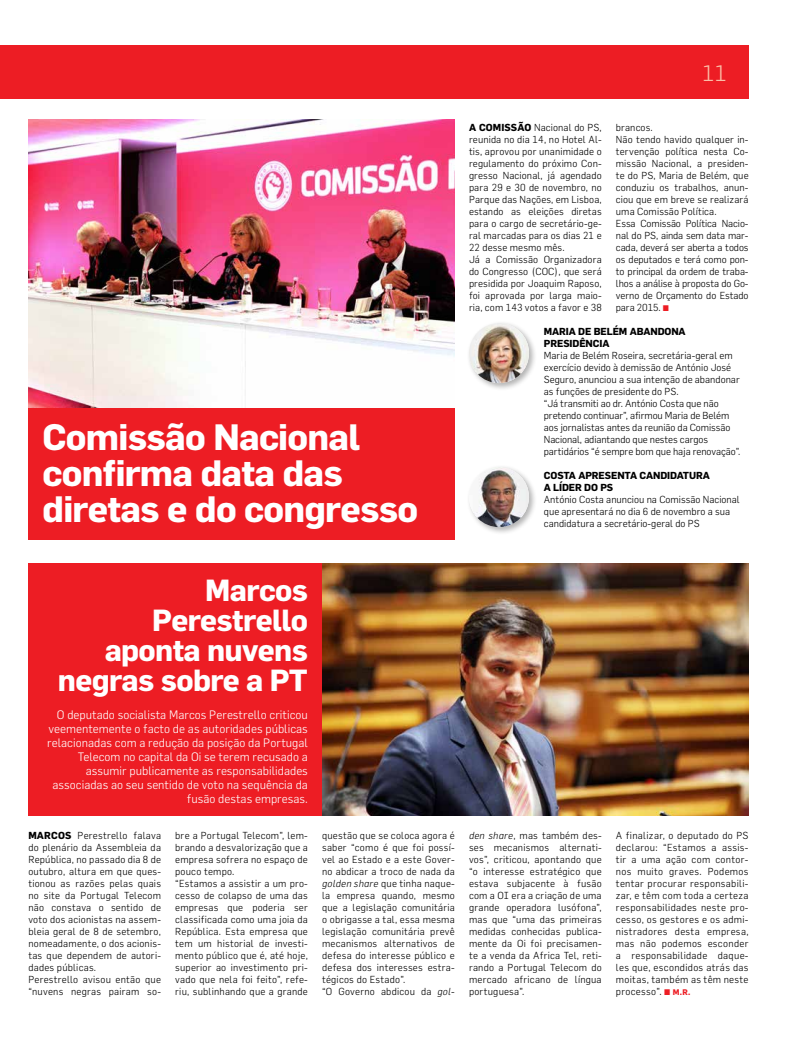
<style>
.page{position:relative;width:794px;height:1049px;background:#fff}
.page>*{position:absolute;margin:0;border:0;box-sizing:border-box;transform-origin:0 0}
.t1{font:700 36px/36px "Flama";letter-spacing:-.02em;color:#fff}
.t2{font:700 30px "Flama";letter-spacing:-.02em;color:#fff}
.t3{font:300 22px "Flama";color:#fbbea7}
.t4{font:300 12px/14px "Flama";color:#fff;text-align:right}
.t5{font:300 10px/12px "Flama";letter-spacing:.02em;color:#000}
.t6{font:300 10px/12px "Flama";color:#000}
.t7{font:300 10px/12px "Flama";letter-spacing:-.01em;color:#000}
.t8{font:700 10px/12px "Flama";letter-spacing:-.01em;color:#000}
.s1{font-weight:700}
.s2{font-weight:700;font-size:8px;color:#ed1d24}
.s3{font-style:italic}
</style>
<div class="page">
<div style="left:0;top:45px;width:748px;height:54px;background:#ed1d24"></div>
<div style="left:28px;top:407px;width:427px;height:132px;background:#ed1d24"></div>
<img style="left:28px;top:119px;width:427px;height:288px">
<div style="left:466px;top:464px;width:71px;height:71px;background:#000;opacity:.3"></div>
<img style="left:469px;top:467px;width:60px;height:60px;border-radius:30px">
<div style="left:466px;top:320px;width:71px;height:71px;background:#000;opacity:.3"></div>
<img style="left:469px;top:323px;width:60px;height:60px;border-radius:30px">
<div style="left:28px;top:563px;width:294px;height:252px;background:#ed1d24"></div>
<img style="left:322px;top:563px;width:426px;height:252px">
<h3 class="t3" style="left:702px;top:60px;width:26px">11</h3>
<h1 class="t1" style="left:43px;top:418px;width:377px">Comissão Nacional confirma data das diretas e do congresso</h1>
<p class="t5" style="left:469px;top:121px;width:134px"><span class="s1">A Comissão</span> Nacional do PS, reunida no dia 14, no Hotel Al&shy;tis, aprovou por unanimidade o regulamento do próximo Con&shy;gresso Nacional, já agendado para 29 e 30 de novembro, no<br>Parque das Nações, em Lisboa, estando as eleições diretas para o cargo de secretário-ge&shy;ral marcadas para os dias 21 e<br>22 desse mesmo mês.<br>Já a Comissão Organizadora do Congresso (COC), que será presidida por Joaquim Raposo, foi aprovada por larga maio&shy;ria, com 143 votos a favor e 38</p>
<p class="t6" style="left:616px;top:121px;width:134px">brancos.<br>Não tendo havido qualquer in&shy;tervenção política nesta Co&shy;missão Nacional, a presiden&shy;te do PS, Maria de Belém, que conduziu os trabalhos, anun&shy;ciou que em breve se realizará uma Comissão Política.<br>Essa Comissão Política Nacio&shy;nal do PS, ainda sem data mar&shy;cada, deverá ser aberta a todos os deputados e terá como pon&shy;to principal da ordem de traba&shy;lhos a análise à proposta do Go&shy;verno de Orçamento do Estado para 2015. <span class="s2">^</span></p>
<p class="t8" style="left:544px;top:325px;width:142px">Maria de Belém abandona presidência</p>
<p class="t7" style="left:544px;top:349px;width:198px">Maria de Belém Roseira, secretária-geral em exercício devido à demissão de António José Seguro, anunciou a sua intenção de abandonar as funções de presidente do PS.<br>“Já transmiti ao dr. António Costa que não pretendo continuar”, afirmou Maria de Belém aos jornalistas antes da reunião da Comissão Nacional, adiantando que nestes cargos partidários “é sempre bom que haja renovação”.</p>
<p class="t8" style="left:544px;top:469px;width:166px">Costa apresenta candidatura a líder do PS</p>
<p class="t6" style="left:544px;top:493px;width:197px">António Costa anunciou na Comissão Nacional que apresentará no dia 6 de novembro a sua candidatura a secretário-geral do PS</p>
<h2 class="t2" style="left:205px;top:572px;width:104px">Marcos</h2>
<h2 class="t2" style="left:152px;top:602px;width:157px">Perestrello</h2>
<h2 class="t2" style="left:105px;top:632px;width:205px">aponta nuvens</h2>
<h2 class="t2" style="left:58px;top:662px;width:231px">negras sobre a PT</h2>
<p class="t4" style="left:47px;top:708px;width:262px">O deputado socialista Marcos Perestrello criticou veementemente o facto de as autoridades públicas relacionadas com a redução da posição da Portugal Telecom no capital da Oi se terem recusado a assumir publicamente as responsabilidades associadas ao seu sentido de voto na sequência da fusão destas empresas.</p>
<p class="t5" style="left:28px;top:829px;width:134px"><span class="s1">Marcos</span> Perestrello falava do plenário da Assembleia da<br>República, no passado dia 8 de outubro, altura em que ques&shy;tionou as razões pelas quais no site da Portugal Telecom não constava o sentido de voto dos acionistas na assem&shy;bleia geral de 8 de setembro, nomeadamente, o dos acionis&shy;tas que dependem de autori&shy;dades públicas.<br>Perestrello avisou então que “nuvens negras pairam so-</p>
<p class="t5" style="left:175px;top:829px;width:134px">bre a Portugal Telecom”, lem&shy;brando a desvalorização que a empresa sofrera no espaço de pouco tempo.<br>“Estamos a assistir a um pro&shy;cesso de colapso de uma das empresas que poderia ser classificada como uma joia da<br>República. Esta empresa que tem um historial de investi&shy;mento público que é, até hoje, superior ao investimento pri&shy;vado que nela foi feito”, refe&shy;riu, sublinhando que a grande</p>
<p class="t5" style="left:322px;top:829px;width:134px">questão que se coloca agora é saber “como é que foi possí&shy;vel ao Estado e a este Gover&shy;no abdicar a troco de nada da <span class="s3">golden share</span> que tinha naque&shy;la empresa quando, mesmo que a legislação comunitária o obrigasse a tal, essa mesma legislação comunitária prevê mecanismos alternativos de defesa do interesse público e defesa dos interesses estra&shy;tégicos do Estado”.<br>“O Governo abdicou da <span class="s3">gol-</span></p>
<p class="t5" style="left:469px;top:829px;width:134px;text-align:justify"><span class="s3">den share</span>, mas também des&shy;ses mecanismos alternati&shy;vos”, criticou, apontando que “o interesse estratégico que estava subjacente à fusão com a OI era a criação de uma grande operadora lusófona”, mas que “uma das primeiras medidas conhecidas publica&shy;mente da Oi foi precisamen&shy;te a venda da Africa Tel, reti&shy;rando a Portugal Telecom do mercado africano de língua portuguesa”.</p>
<p class="t5" style="left:616px;top:829px;width:134px;text-align:justify">A finalizar, o deputado do PS declarou: “Estamos a assis&shy;tir a uma ação com contor&shy;nos muito graves. Podemos tentar procurar responsabili&shy;zar, e têm com toda a certeza responsabilidades neste pro&shy;cesso, os gestores e os admi&shy;nistradores desta empresa, mas não podemos esconder a responsabilidade daque&shy;les que, escondidos atrás das moitas, também as têm neste processo”. <span class="s2">^ M.R.</span></p>
</div>
